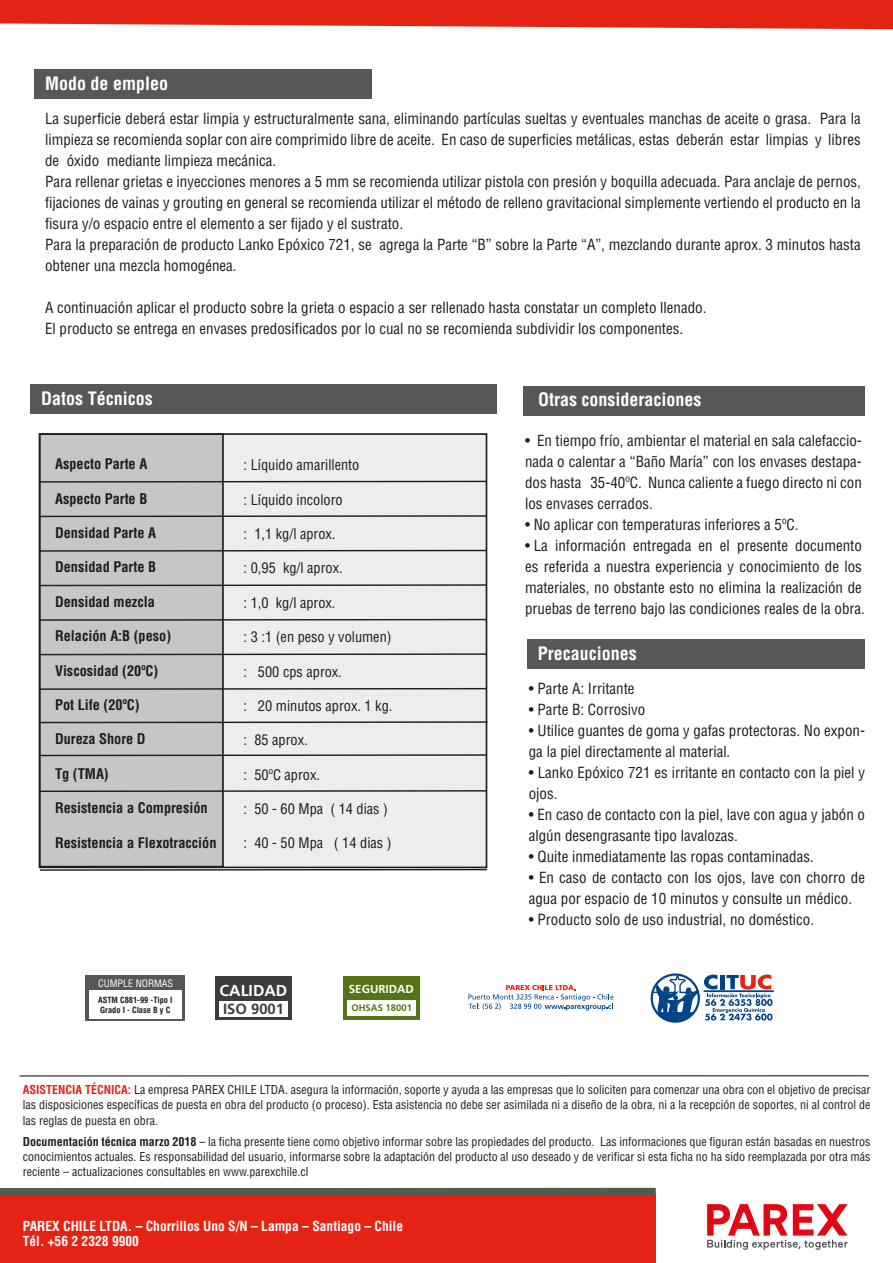
<style>
.page{position:relative;width:893px;height:1263px;background:#fff}
.page>*{position:absolute;margin:0;border:0;box-sizing:border-box;transform-origin:0 0}
.t1{font:700 condensed 18px "Helvetica";color:#fff}
.t2{font:700 15.75px "Frutiger";color:#fff}
.t3{font:condensed 15px/21px "Helvetica";color:#1d1d1b}
.t4{font:700 14.7px "Frutiger";color:#3c3c3b}
.t5{font:condensed 14.25px "Helvetica";color:#1d1d1b}
.t6{font:700 condensed 14.25px "Helvetica";color:#1d1d1b}
.t7{font:700 condensed 13.5px/15px "Helvetica";color:#fff}
.t8{font:condensed 12px/15px "Helvetica";color:#1d1d1b;text-align:justify}
.t9{font:700 11.55px "Frutiger";color:#fff}
.t10{font:condensed 10.05px "Helvetica";color:#fff}
.t11{font:700 9.45px "Frutiger";color:#547416}
.t12{font:700 condensed 8.4px/10.1px "Helvetica";color:#1d1d1b}
.s1{font-weight:700;color:#e42313}
.s2{font-weight:700}
</style>
<div class="page">
<svg style="left:0;top:0;width:893px;height:29px;background:#e63728"></svg>
<div style="left:31px;top:385px;width:466px;height:29px;background:#575756"></div>
<div style="left:524px;top:386px;width:341px;height:30px;background:#575756"></div>
<div style="left:527px;top:640px;width:337px;height:29px;background:#575756"></div>
<div style="left:35px;top:70px;width:337px;height:29px;background:#575756"></div>
<svg style="left:652px;top:974px;width:120px;height:47px"></svg>
<hr style="left:704px;top:990px;width:69px;height:2px;background:#004587">
<div style="left:215px;top:976px;width:76px;height:44px;background:#3c3c3b"></div>
<div style="left:219px;top:1001px;width:68px;height:15px;background:#fff"></div>
<div style="left:343px;top:976px;width:76px;height:43px;background:#547416"></div>
<div style="left:347px;top:1000px;width:68px;height:16px;background:#fff"></div>
<div style="left:40px;top:434px;width:446px;height:432px;background:#ededed"></div>
<div style="left:39px;top:433px;width:185px;height:434px;background:#c6c6c6;border:2px solid #1d1d1b"></div>
<div style="left:39px;top:433px;width:448px;height:435px;border:2px solid #1d1d1b"></div>
<svg style="left:39px;top:480px;width:449px;height:3px"></svg>
<svg style="left:39px;top:721px;width:449px;height:3px"></svg>
<svg style="left:38px;top:753px;width:450px;height:4px"></svg>
<svg style="left:39px;top:789px;width:449px;height:4px"></svg>
<svg style="left:39px;top:868px;width:449px;height:3px"></svg>
<svg style="left:39px;top:514px;width:449px;height:4px"></svg>
<svg style="left:39px;top:549px;width:449px;height:3px"></svg>
<svg style="left:39px;top:584px;width:449px;height:3px"></svg>
<svg style="left:39px;top:618px;width:449px;height:3px"></svg>
<svg style="left:39px;top:653px;width:449px;height:3px"></svg>
<svg style="left:39px;top:687px;width:449px;height:3px"></svg>
<div style="left:86px;top:975px;width:99px;height:46px;background:#575756"></div>
<div style="left:89px;top:990px;width:93px;height:29px;background:#fff"></div>
<svg style="left:468px;top:985px;width:146px;height:25px"></svg>
<div style="left:0;top:1195px;width:656px;height:68px;background:#e42313"></div>
<div style="left:0;top:1188px;width:656px;height:8px;background:#575756"></div>
<svg style="left:707px;top:1204px;width:141px;height:46px"></svg>
<hr style="left:19px;top:1075px;width:850px;height:2px;background:#575756">
<p class="t1" style="left:45px;top:72px;width:125px">Modo de empleo</p>
<p class="t3" style="left:45px;top:108px;width:817px">La superficie deberá estar limpia y estructuralmente sana, eliminando partículas sueltas y eventuales manchas de aceite o grasa. Para la limpieza se recomienda soplar con aire comprimido libre de aceite. En caso de superficies metálicas, estas deberán estar limpias y libres de óxido mediante limpieza mecánica.<br>Para rellenar grietas e inyecciones menores a 5 mm se recomienda utilizar pistola con presión y boquilla adecuada. Para anclaje de pernos, fijaciones de vainas y grouting en general se recomienda utilizar el método de relleno gravitacional simplemente vertiendo el producto en la fisura y/o espacio entre el elemento a ser fijado y el sustrato.<br>Para la preparación de producto Lanko Epóxico 721, se agrega la Parte “B” sobre la Parte “A”, mezclando durante aprox. 3 minutos hasta obtener una mezcla homogénea.</p>
<p class="t3" style="left:45px;top:297px;width:663px">A continuación aplicar el producto sobre la grieta o espacio a ser rellenado hasta constatar un completo llenado.<br>El producto se entrega en envases predosificados por lo cual no se recomienda subdividir los componentes.</p>
<p class="t1" style="left:41px;top:387px;width:113px">Datos Técnicos</p>
<p class="t1" style="left:538px;top:389px;width:165px">Otras consideraciones</p>
<p class="t3" style="left:525px;top:430px;width:338px;text-align:justify">• En tiempo frío, ambientar el material en sala calefaccio&shy;nada o calentar a “Baño María” con los envases destapa&shy;dos hasta 35-40ºC. Nunca caliente a fuego directo ni con los envases cerrados.</p>
<p class="t3" style="left:525px;top:514px;width:275px">• No aplicar con temperaturas inferiores a 5ºC.</p>
<p class="t3" style="left:525px;top:535px;width:341px">• La información entregada en el presente documento es referida a nuestra experiencia y conocimiento de los materiales, no obstante esto no elimina la realización de pruebas de terreno bajo las condiciones reales de la obra.</p>
<p class="t1" style="left:538px;top:642px;width:100px">Precauciones</p>
<p class="t3" style="left:529px;top:678px;width:107px">• Parte A: Irritante</p>
<p class="t3" style="left:529px;top:699px;width:118px">• Parte B: Corrosivo</p>
<p class="t3" style="left:529px;top:720px;width:338px">• Utilice guantes de goma y gafas protectoras. No expon&shy;ga la piel directamente al material.</p>
<p class="t3" style="left:529px;top:762px;width:338px">• Lanko Epóxico 721 es irritante en contacto con la piel y ojos.</p>
<p class="t3" style="left:529px;top:804px;width:338px">• En caso de contacto con la piel, lave con agua y jabón o algún desengrasante tipo lavalozas.</p>
<p class="t3" style="left:529px;top:846px;width:286px">• Quite inmediatamente las ropas contaminadas.</p>
<p class="t3" style="left:529px;top:867px;width:338px">• En caso de contacto con los ojos, lave con chorro de agua por espacio de 10 minutos y consulte un médico.</p>
<p class="t3" style="left:529px;top:909px;width:287px">• Producto solo de uso industrial, no doméstico.</p>
<p class="t6" style="left:55px;top:455px;width:94px">Aspecto Parte A</p>
<p class="t6" style="left:55px;top:490px;width:94px">Aspecto Parte B</p>
<p class="t6" style="left:55px;top:524px;width:103px">Densidad Parte A</p>
<p class="t6" style="left:55px;top:558px;width:103px">Densidad Parte B</p>
<p class="t6" style="left:55px;top:593px;width:101px">Densidad mezcla</p>
<p class="t6" style="left:55px;top:627px;width:118px">Relación A:B (peso)</p>
<p class="t6" style="left:55px;top:661px;width:105px">Viscosidad (20ºC)</p>
<p class="t6" style="left:55px;top:696px;width:86px">Pot Life (20ºC)</p>
<p class="t6" style="left:55px;top:730px;width:92px">Dureza Shore D</p>
<p class="t6" style="left:55px;top:765px;width:55px">Tg (TMA)</p>
<p class="t6" style="left:55px;top:799px;width:154px">Resistencia a Compresión</p>
<p class="t6" style="left:55px;top:833px;width:163px">Resistencia a Flexotracción</p>
<p class="t5" style="left:244px;top:456px;width:117px">: Líquido amarillento</p>
<p class="t5" style="left:244px;top:491px;width:101px">: Líquido incoloro</p>
<p class="t5" style="left:244px;top:525px;width:93px">: 1,1 kg/l aprox.</p>
<p class="t5" style="left:244px;top:559px;width:101px">: 0,95 kg/l aprox.</p>
<p class="t5" style="left:244px;top:594px;width:93px">: 1,0 kg/l aprox.</p>
<p class="t5" style="left:244px;top:628px;width:149px">: 3 :1 (en peso y volumen)</p>
<p class="t5" style="left:244px;top:662px;width:100px">: 500 cps aprox.</p>
<p class="t5" style="left:244px;top:697px;width:150px">: 20 minutos aprox. 1 kg.</p>
<p class="t5" style="left:244px;top:731px;width:66px">: 85 aprox.</p>
<p class="t5" style="left:244px;top:766px;width:78px">: 50ºC aprox.</p>
<p class="t5" style="left:244px;top:800px;width:146px">: 50 - 60 Mpa ( 14 dias )</p>
<p class="t5" style="left:244px;top:834px;width:149px">: 40 - 50 Mpa ( 14 dias )</p>
<p class="t10" style="left:98px;top:977px;width:77px">CUMPLE NORMAS</p>
<p class="t12" style="left:98px;top:994px;width:76px">ASTM C881-99 -Tipo I<br>Grado I - Clase B y C</p>
<p class="t2" style="left:220px;top:981px;width:69px">CALIDAD</p>
<p class="t4" style="left:223px;top:1000px;width:62px">ISO 9001</p>
<p class="t9" style="left:349px;top:982px;width:67px">SEGURIDAD</p>
<p class="t11" style="left:351px;top:1002px;width:62px">OHSAS 18001</p>
<p class="t8" style="left:23px;top:1082px;width:849px"><span class="s1">ASISTENCIA TÉCNICA:</span> La empresa PAREX CHILE LTDA. asegura la información, soporte y ayuda a las empresas que lo soliciten para comenzar una obra con el objetivo de precisar las disposiciones específicas de puesta en obra del producto (o proceso). Esta asistencia no debe ser asimilada ni a diseño de la obra, ni a la recepción de soportes, ni al control de las reglas de puesta en obra.</p>
<p class="t8" style="left:23px;top:1133px;width:849px"><span class="s2">Documentación técnica marzo 2018</span> – la ficha presente tiene como objetivo informar sobre las propiedades del producto. Las informaciones que figuran están basadas en nuestros conocimientos actuales. Es responsabilidad del usuario, informarse sobre la adaptación del producto al uso deseado y de verificar si esta ficha no ha sido reemplazada por otra más reciente – actualizaciones consultables en www.parexchile.cl</p>
<p class="t7" style="left:146px;top:1218px;width:458px">Av. Américo Vespucio Norte 2880 Of. 401 – E Cortijo – Conchalí – Santiago – Chile</p>
<p class="t7" style="left:23px;top:1218px;width:382px">PAREX CHILE LTDA. – Chorrillos Uno S/N – Lampa – Santiago – Chile<br>Tél. +56 2 2328 9900</p>
</div>
